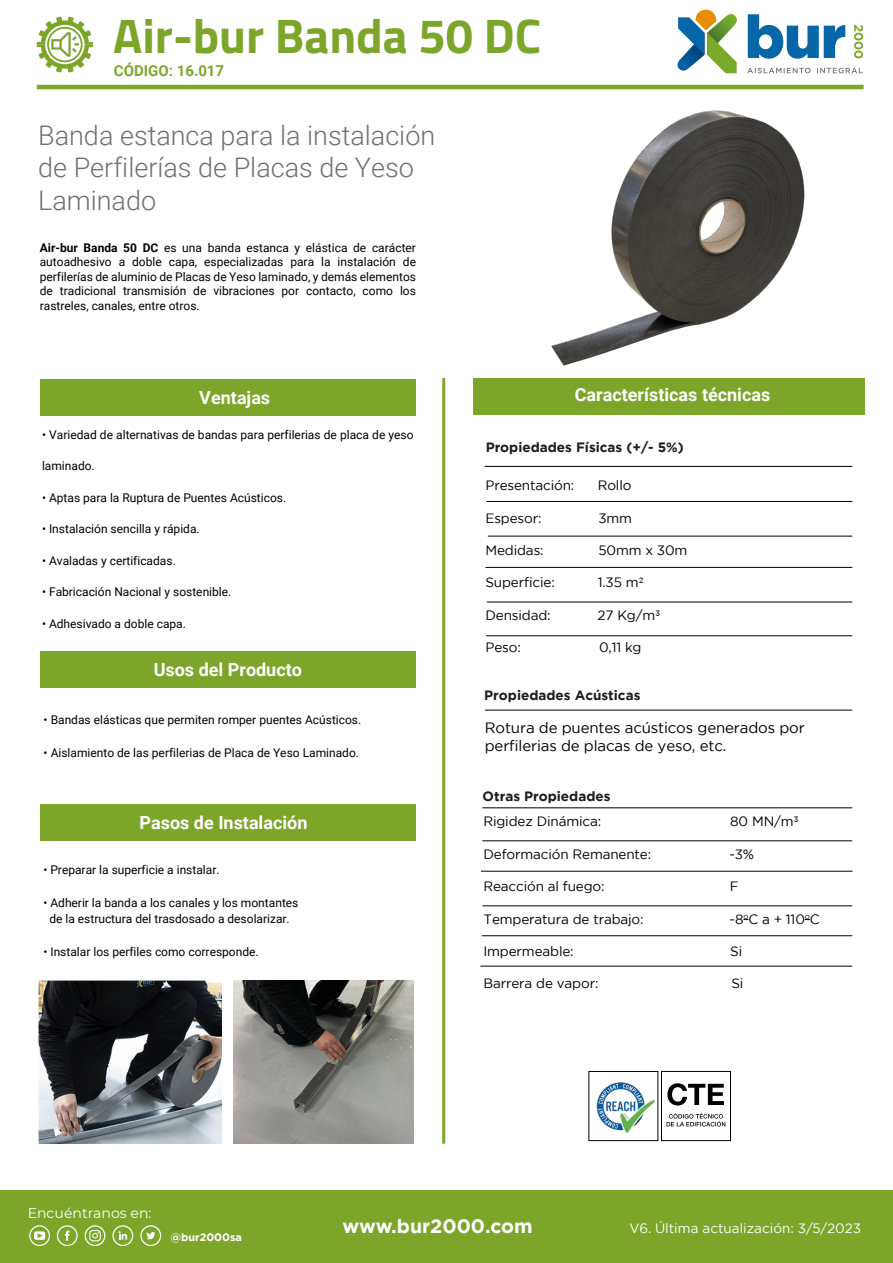
<style>
.page{position:relative;width:893px;height:1263px;background:#fff}
.page>*{position:absolute;margin:0;border:0;box-sizing:border-box;transform-origin:0 0}
.t1{font:700 48.6px "Titillium Web";color:#7ba62a}
.t2{font:300 27px/32.4px "Roboto";color:#70706f}
.t3{font:700 19.5px "Gotham";color:#fff}
.t4{font:700 18px "Roboto";color:#fff}
.t5{font:15px/18px "Gotham";letter-spacing:-.01em;color:#000}
.t6{font:700 15px "Roboto";color:#7ba62a}
.t7{font:14.1px "Montserrat";color:#fff}
.t8{font:13.5px "Gotham";letter-spacing:-.01em;color:#000}
.t9{font:700 13.5px "Gotham";color:#1d1d1b}
.t10{font:13.5px "Gotham";color:#fff}
.t11{font:12px/14.4px "Roboto";color:#000;text-align:justify}
.t12{font:700 10.8px "Gotham";color:#fff}
.s1{font-weight:700}
</style>
<div class="page">
<img style="left:233px;top:981px;width:181px;height:163px">
<img style="left:39px;top:980px;width:182px;height:164px">
<svg style="left:37px;top:17px;width:56px;height:55px"></svg>
<div style="left:40px;top:379px;width:376px;height:36px;background:#7ba62a"></div>
<hr style="left:37px;top:85px;width:827px;height:4px;background:#7ca72b">
<hr style="left:442px;top:378px;width:3px;height:766px;background:#7ca72b">
<div style="left:40px;top:652px;width:376px;height:36px;background:#7ba62a"></div>
<div style="left:0;top:1190px;width:893px;height:73px;background:#7ba62a"></div>
<svg style="left:57px;top:1225px;width:21px;height:21px"></svg>
<svg style="left:140px;top:1225px;width:21px;height:21px"></svg>
<svg style="left:113px;top:1225px;width:20px;height:21px"></svg>
<svg style="left:85px;top:1225px;width:20px;height:21px"></svg>
<svg style="left:29px;top:1225px;width:21px;height:21px"></svg>
<div style="left:473px;top:378px;width:392px;height:36px;background:#7ba62a"></div>
<div style="left:661px;top:1071px;width:70px;height:70px;border:1px solid #000"></div>
<svg style="left:667px;top:1083px;width:57px;height:22px"></svg>
<svg style="left:666px;top:1113px;width:59px;height:13px"></svg>
<div style="left:589px;top:1071px;width:69px;height:70px;border:1px solid #000"></div>
<img style="left:596px;top:1082px;width:61px;height:52px">
<svg style="left:748px;top:14px;width:97px;height:45px"></svg>
<svg style="left:747px;top:68px;width:116px;height:5px"></svg>
<svg style="left:854px;top:25px;width:9px;height:33px"></svg>
<svg style="left:678px;top:10px;width:59px;height:63px"></svg>
<hr style="left:485px;top:710px;width:367px;height:1px;background:#000">
<hr style="left:482px;top:807px;width:370px;height:1px;background:#000">
<hr style="left:485px;top:466px;width:367px;height:1px;background:#000">
<hr style="left:482px;top:840px;width:370px;height:1px;background:#000">
<hr style="left:481px;top:871px;width:371px;height:1px;background:#000">
<hr style="left:482px;top:905px;width:370px;height:1px;background:#000">
<hr style="left:482px;top:935px;width:370px;height:1px;background:#000">
<hr style="left:480px;top:966px;width:372px;height:1px;background:#000">
<hr style="left:486px;top:501px;width:366px;height:1px;background:#000">
<hr style="left:488px;top:536px;width:364px;height:1px;background:#000">
<hr style="left:485px;top:567px;width:367px;height:1px;background:#000">
<hr style="left:487px;top:602px;width:365px;height:1px;background:#000">
<hr style="left:486px;top:635px;width:366px;height:1px;background:#000">
<img style="left:551px;top:100px;width:254px;height:266px">
<div style="left:40px;top:804px;width:376px;height:36px;background:#7ba62a"></div>
<h1 class="t1" style="left:113px;top:-1px;width:429px">Air-bur Banda 50 DC</h1>
<p class="t6" style="left:114px;top:60px;width:112px">CÓDIGO: 16.017</p>
<h2 class="t2" style="left:38px;top:118px;width:399px">Banda estanca para la instalación de Perfilerías de Placas de Yeso<br>Laminado</h2>
<p class="t11" style="left:40px;top:240px;width:378px"><span class="s1">Air-bur Banda 50 DC</span> es una banda estanca y elástica de carácter autoadhesivo a doble capa, especializadas para la instalación de perfilerías de aluminio de Placas de Yeso laminado, y demás elementos de tradicional transmisión de vibraciones por contacto, como los rastreles, canales, entre otros.</p>
<h3 class="t4" style="left:199px;top:385px;width:72px">Ventajas</h3>
<p class="t11" style="left:42px;top:427px;width:373px">• Variedad de alternativas de bandas para perfilerias de placa de yeso</p>
<p class="t11" style="left:42px;top:458px;width:54px">laminado.</p>
<p class="t11" style="left:42px;top:490px;width:246px">• Aptas para la Ruptura de Puentes Acústicos.</p>
<p class="t11" style="left:42px;top:521px;width:159px">• Instalación sencilla y rápida.</p>
<p class="t11" style="left:42px;top:553px;width:135px">• Avaladas y certificadas.</p>
<p class="t11" style="left:42px;top:584px;width:191px">• Fabricación Nacional y sostenible.</p>
<p class="t11" style="left:42px;top:616px;width:145px">• Adhesivado a doble capa.</p>
<h3 class="t4" style="left:154px;top:657px;width:150px">Usos del Producto</h3>
<p class="t11" style="left:44px;top:712px;width:319px">• Bandas elásticas que permiten romper puentes Acústicos.</p>
<p class="t11" style="left:44px;top:745px;width:317px">• Aislamiento de las perfilerias de Placa de Yeso Laminado.</p>
<h3 class="t4" style="left:140px;top:810px;width:169px">Pasos de Instalación</h3>
<p class="t11" style="left:43px;top:862px;width:178px">• Preparar la superficie a instalar.</p>
<p class="t11" style="left:43px;top:893px;width:257px;line-height:16.5px;text-align:center">• Adherir la banda a los canales y los montantes de la estructura del trasdosado a desolarizar.</p>
<p class="t11" style="left:43px;top:944px;width:217px">• Instalar los perfiles como corresponde.</p>
<h3 class="t4" style="left:575px;top:382px;width:197px">Características técnicas</h3>
<p class="t9" style="left:486px;top:438px;width:200px">Propiedades Físicas (+/- 5%)</p>
<p class="t8" style="left:485px;top:477px;width:90px">Presentación:</p>
<p class="t8" style="left:598px;top:477px;width:35px">Rollo</p>
<p class="t8" style="left:485px;top:509px;width:58px">Espesor:</p>
<p class="t8" style="left:598px;top:509px;width:35px">3mm</p>
<p class="t8" style="left:485px;top:542px;width:60px">Medidas:</p>
<p class="t8" style="left:598px;top:542px;width:90px">50mm x 30m</p>
<p class="t8" style="left:485px;top:574px;width:71px">Superficie:</p>
<p class="t8" style="left:598px;top:574px;width:48px">1.35 m2</p>
<p class="t8" style="left:485px;top:606px;width:67px">Densidad:</p>
<p class="t8" style="left:598px;top:606px;width:65px">27 Kg/m3</p>
<p class="t8" style="left:485px;top:639px;width:37px">Peso:</p>
<p class="t8" style="left:599px;top:639px;width:44px">0,11 kg</p>
<p class="t9" style="left:484px;top:687px;width:158px">Propiedades Acústicas</p>
<p class="t5" style="left:485px;top:718px;width:321px">Rotura de puentes acústicos generados por perfilerias de placas de yeso, etc.</p>
<p class="t9" style="left:483px;top:787px;width:129px">Otras Propiedades</p>
<p class="t8" style="left:483px;top:813px;width:119px">Rigidez Dinámica:</p>
<p class="t8" style="left:730px;top:813px;width:70px">80 MN/m3</p>
<p class="t8" style="left:483px;top:845px;width:169px">Deformación Remanente:</p>
<p class="t8" style="left:729px;top:845px;width:26px">-3%</p>
<p class="t8" style="left:483px;top:878px;width:123px">Reacción al fuego:</p>
<p class="t8" style="left:730px;top:878px;width:10px">F</p>
<p class="t8" style="left:483px;top:910px;width:162px">Temperatura de trabajo:</p>
<p class="t8" style="left:730px;top:910px;width:92px">-8<sup>o</sup>C a + 110<sup>o</sup>C</p>
<p class="t8" style="left:483px;top:942px;width:92px">Impermeable:</p>
<p class="t8" style="left:730px;top:942px;width:14px">Si</p>
<p class="t8" style="left:483px;top:975px;width:117px">Barrera de vapor:</p>
<p class="t8" style="left:731px;top:975px;width:14px">Si</p>
<p class="t7" style="left:28px;top:1203px;width:125px">Encuéntranos en:</p>
<p class="t12" style="left:171px;top:1230px;width:73px">@bur2000sa</p>
<h3 class="t3" style="left:343px;top:1213px;width:192px">www.bur2000.com</h3>
<p class="t10" style="left:629px;top:1219px;width:233px">V6. Última actualización: 3/5/2023</p>
</div>
